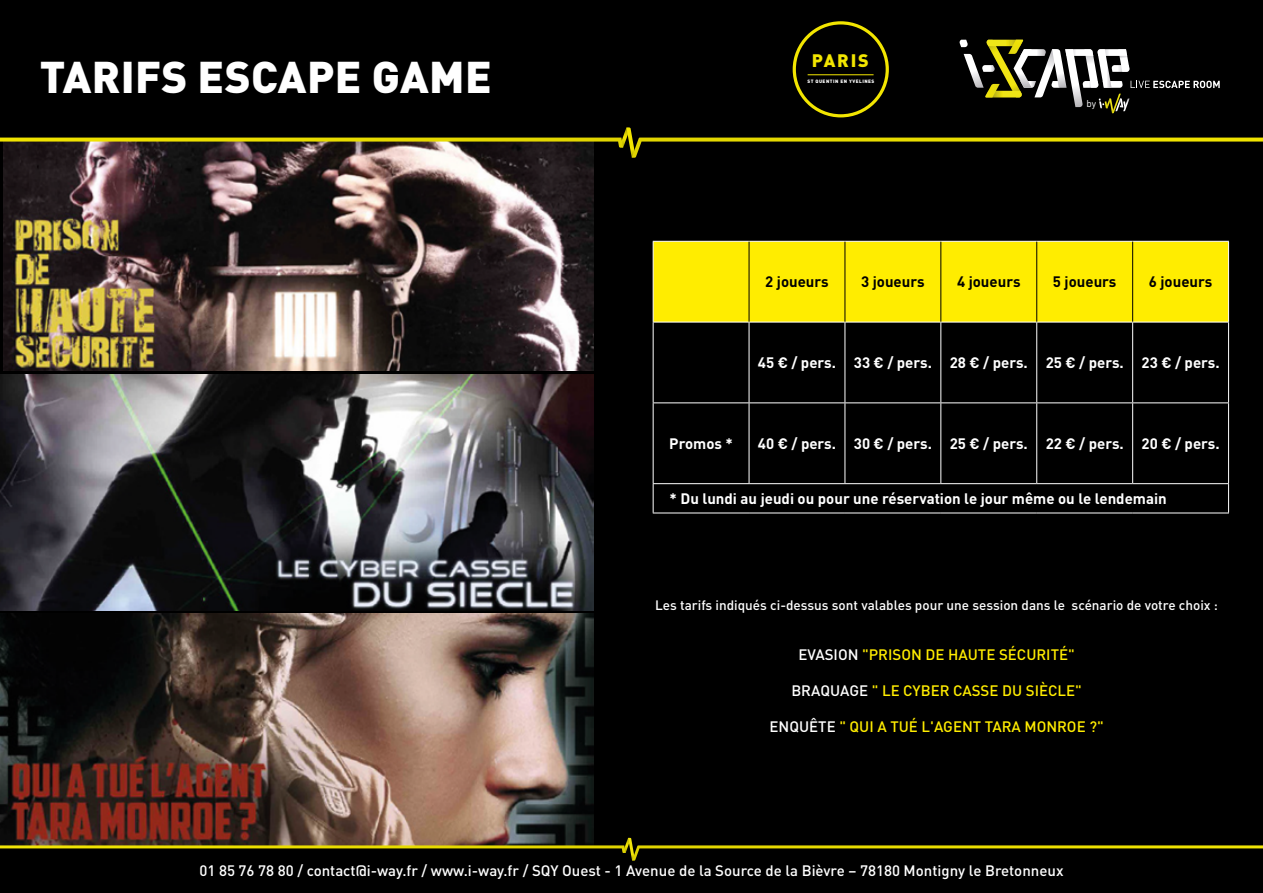
<style>
.page{position:relative;width:1263px;height:893px;background:#000}
.page>*{position:absolute;margin:0;border:0;box-sizing:border-box;transform-origin:0 0}
.t1{font:900 43.8px "DIN Pro";letter-spacing:.01em;color:#fff}
.t2{font:900 17.85px "DIN Pro";letter-spacing:.1em;color:#f2e500}
.t3{font:700 15px "DIN Pro";color:#fff}
.t4{font:500 15px "DIN Pro";color:#fff}
.t5{font:500 15px "DIN Pro";color:#ffed00}
.t6{font:700 15px "DIN Pro";color:#000}
.t7{font:500 13.5px "DIN Pro";color:#fff}
.t8{font:9.9px "DIN Pro";color:#fff}
.t9{font:900 4.8px "DIN Pro";letter-spacing:.1em;color:#fff}
.s1{color:#fff}
</style>
<div class="page">
<img style="left:0;top:374px;width:593px;height:236px">
<img style="left:4px;top:158px;width:589px;height:213px">
<img style="left:1px;top:613px;width:592px;height:225px">
<svg style="left:0;top:128px;width:1263px;height:30px"></svg>
<svg style="left:793px;top:21px;width:96px;height:96px"></svg>
<hr style="left:808px;top:74px;width:65px;height:1px;background:#f2e500">
<svg style="left:959px;top:40px;width:261px;height:73px"></svg>
<svg style="left:0;top:838px;width:1263px;height:22px"></svg>
<div style="left:654px;top:242px;width:574px;height:80px;background:#ffed00"></div>
<hr style="left:653px;top:241px;width:96px;height:1px;background:#fff">
<hr style="left:749px;top:241px;width:96px;height:1px;background:#fff">
<hr style="left:845px;top:241px;width:96px;height:1px;background:#fff">
<hr style="left:653px;top:322px;width:96px;height:1px;background:#fff">
<hr style="left:749px;top:322px;width:96px;height:1px;background:#fff">
<hr style="left:845px;top:322px;width:96px;height:1px;background:#fff">
<hr style="left:653px;top:402px;width:96px;height:1px;background:#fff">
<hr style="left:749px;top:402px;width:96px;height:1px;background:#fff">
<hr style="left:845px;top:402px;width:96px;height:1px;background:#fff">
<hr style="left:653px;top:483px;width:96px;height:1px;background:#fff">
<hr style="left:749px;top:483px;width:96px;height:1px;background:#fff">
<hr style="left:845px;top:483px;width:96px;height:1px;background:#fff">
<hr style="left:941px;top:483px;width:96px;height:1px;background:#fff">
<hr style="left:1037px;top:483px;width:96px;height:1px;background:#fff">
<hr style="left:1133px;top:483px;width:96px;height:1px;background:#fff">
<hr style="left:653px;top:513px;width:96px;height:1px;background:#fff">
<hr style="left:749px;top:513px;width:96px;height:1px;background:#fff">
<hr style="left:845px;top:513px;width:96px;height:1px;background:#fff">
<hr style="left:941px;top:513px;width:96px;height:1px;background:#fff">
<hr style="left:1037px;top:513px;width:96px;height:1px;background:#fff">
<hr style="left:1133px;top:513px;width:96px;height:1px;background:#fff">
<hr style="left:653px;top:242px;width:1px;height:80px;background:#fff">
<hr style="left:653px;top:322px;width:1px;height:80px;background:#fff">
<hr style="left:749px;top:322px;width:1px;height:80px;background:#fff">
<hr style="left:844px;top:322px;width:1px;height:80px;background:#fff">
<hr style="left:653px;top:403px;width:1px;height:80px;background:#fff">
<hr style="left:749px;top:403px;width:1px;height:80px;background:#fff">
<hr style="left:844px;top:403px;width:1px;height:80px;background:#fff">
<svg style="left:653px;top:484px;width:1px;height:29px"></svg>
<hr style="left:941px;top:241px;width:96px;height:1px;background:#fff">
<hr style="left:941px;top:322px;width:96px;height:1px;background:#fff">
<hr style="left:940px;top:322px;width:1px;height:80px;background:#fff">
<hr style="left:941px;top:402px;width:96px;height:1px;background:#fff">
<hr style="left:940px;top:403px;width:1px;height:80px;background:#fff">
<hr style="left:1037px;top:241px;width:96px;height:1px;background:#fff">
<hr style="left:1133px;top:241px;width:96px;height:1px;background:#fff">
<hr style="left:1228px;top:242px;width:1px;height:80px;background:#fff">
<hr style="left:1037px;top:322px;width:96px;height:1px;background:#fff">
<hr style="left:1036px;top:322px;width:1px;height:80px;background:#fff">
<hr style="left:1133px;top:322px;width:96px;height:1px;background:#fff">
<hr style="left:1132px;top:322px;width:1px;height:80px;background:#fff">
<hr style="left:1228px;top:322px;width:1px;height:80px;background:#fff">
<hr style="left:1037px;top:402px;width:96px;height:1px;background:#fff">
<hr style="left:1036px;top:403px;width:1px;height:80px;background:#fff">
<hr style="left:1133px;top:402px;width:96px;height:1px;background:#fff">
<hr style="left:1132px;top:403px;width:1px;height:80px;background:#fff">
<hr style="left:1228px;top:403px;width:1px;height:80px;background:#fff">
<svg style="left:1228px;top:484px;width:1px;height:29px"></svg>
<hr style="left:749px;top:242px;width:1px;height:80px;background:#000">
<hr style="left:844px;top:242px;width:1px;height:80px;background:#000">
<hr style="left:940px;top:242px;width:1px;height:80px;background:#000">
<hr style="left:1036px;top:242px;width:1px;height:80px;background:#000">
<hr style="left:1132px;top:242px;width:1px;height:80px;background:#000">
<h1 class="t1" style="left:40px;top:40px;width:454px">TARIFS ESCAPE GAME</h1>
<p class="t2" style="left:812px;top:46px;width:59px">PARIS</p>
<p class="t9" style="left:807px;top:77px;width:69px">ST QUENTIN EN YVELINES</p>
<p class="t8" style="left:1086px;top:96px;width:11px">by</p>
<p class="t6" style="left:765px;top:269px;width:65px">2 joueurs</p>
<p class="t6" style="left:861px;top:269px;width:65px">3 joueurs</p>
<p class="t6" style="left:957px;top:269px;width:65px">4 joueurs</p>
<p class="t6" style="left:1053px;top:269px;width:65px">5 joueurs</p>
<p class="t6" style="left:1149px;top:269px;width:65px">6 joueurs</p>
<p class="t3" style="left:758px;top:350px;width:463px">45 € / pers. 33 € / pers. 28 € / pers. 25 € / pers. 23 € / pers.</p>
<p class="t3" style="left:669px;top:431px;width:65px">Promos *</p>
<p class="t3" style="left:758px;top:431px;width:463px">40 € / pers. 30 € / pers. 25 € / pers. 22 € / pers. 20 € / pers.</p>
<p class="t3" style="left:670px;top:486px;width:499px">* Du lundi au jeudi ou pour une réservation le jour même ou le lendemain</p>
<p class="t7" style="left:655px;top:594px;width:564px">Les tarifs indiqués ci-dessus sont valables pour une session dans le scénario de votre choix :</p>
<p class="t5" style="left:798px;top:643px;width:278px"><span class="s1">EVASION</span> "PRISON DE HAUTE SÉCURITÉ"</p>
<p class="t5" style="left:791px;top:679px;width:292px"><span class="s1">BRAQUAGE</span> " LE CYBER CASSE DU SIÈCLE"</p>
<p class="t5" style="left:769px;top:715px;width:336px"><span class="s1">ENQUÊTE</span> " QUI A TUÉ L'AGENT TARA MONROE ?"</p>
<p class="t4" style="left:199px;top:858px;width:866px">01 85 76 78 80 / contact@i-way.fr / www.i-way.fr / SQY Ouest - 1 Avenue de la Source de la Bièvre – 78180 Montigny le Bretonneux</p>
</div>
